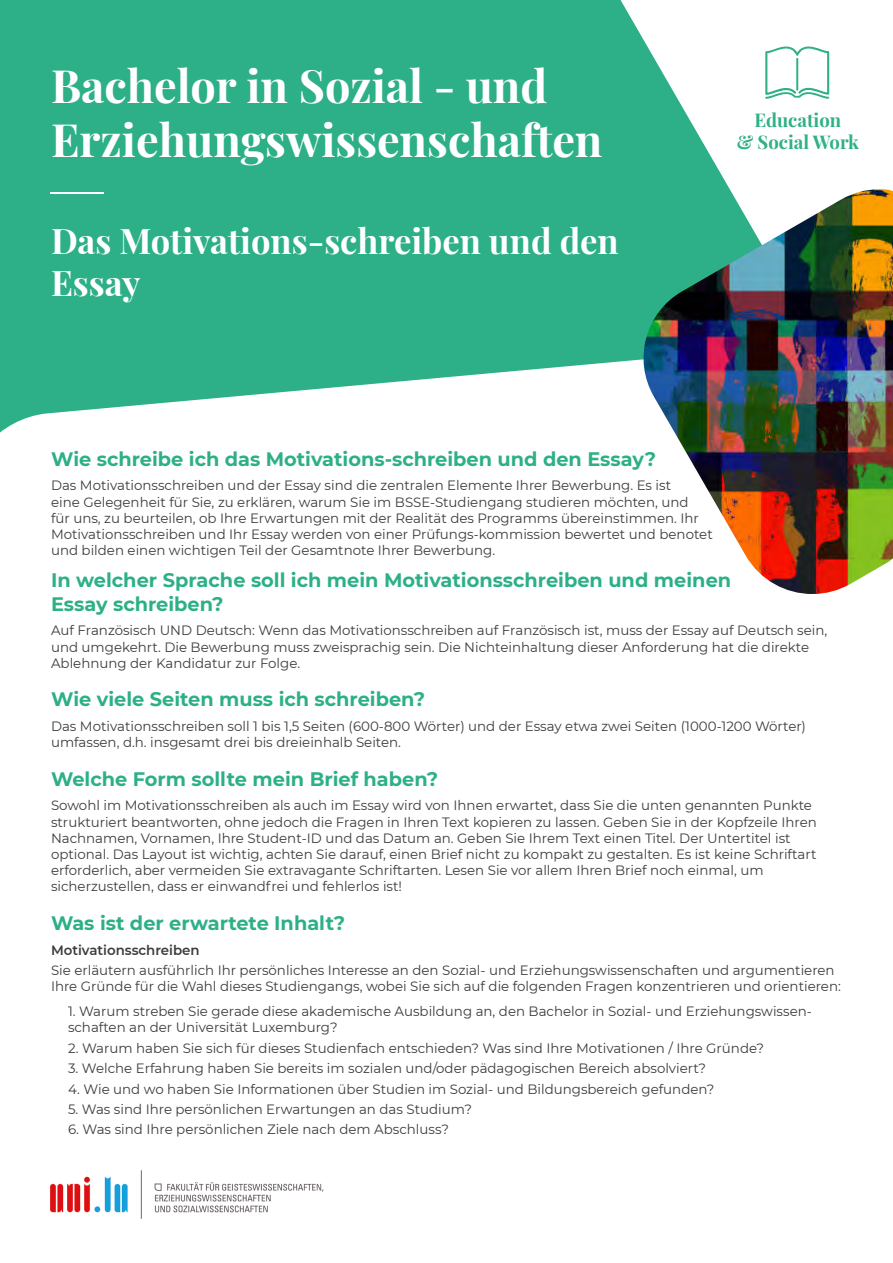
<style>
.page{position:relative;width:893px;height:1263px;background:#2db087}
.page>*{position:absolute;margin:0;border:0;box-sizing:border-box;transform-origin:0 0}
.t1{font:45px/54px "Playfair Display";color:#fff}
.t2{font:34.5px/41.4px "Playfair Display";color:#fff}
.t3{font:700 19.5px/23.4px "Montserrat";color:#2db087}
.t4{font:18.45px/22.2px "Playfair Display";color:#2fb087;text-align:center}
.t5{font:13.5px/16.2px "Montserrat";color:#3c3c3b}
.t6{font:600 13.5px "Montserrat";color:#3c3c3b}
</style>
<div class="page">
<div style="left:0;top:361px;width:893px;height:902px;background:#fff"></div>
<svg style="left:621px;top:0;width:272px;height:443px;fill:#fff"></svg>
<img style="left:641px;top:189px;width:252px;height:405px">
<hr style="left:50px;top:192px;width:53px;height:1px;background:#fff">
<svg style="left:765px;top:47px;width:64px;height:52px;background:#d7f0e8"></svg>
<img style="left:38px;top:1165px;width:297px;height:60px">
<h1 class="t1" style="left:51px;top:55px;width:553px">Bachelor in Sozial - und<br>Erziehungswissenschaften</h1>
<h2 class="t2" style="left:51px;top:218px;width:569px">Das Motivations-schreiben und den<br>Essay</h2>
<h3 class="t4" style="left:737px;top:107px;width:124px">Education<br>&amp; Social Work</h3>
<h3 class="t3" style="left:51px;top:446px;width:607px">Wie schreibe ich das Motivations-schreiben und den Essay?</h3>
<p class="t5" style="left:51px;top:477px;width:663px">Das Motivationsschreiben und der Essay sind die zentralen Elemente Ihrer Bewerbung. Es ist<br>eine Gelegenheit für Sie, zu erklären, warum Sie im BSSE-Studiengang studieren möchten, und<br>für uns, zu beurteilen, ob Ihre Erwartungen mit der Realität des Programms übereinstimmen. Ihr Motivationsschreiben und Ihr Essay werden von einer Prüfungs-kommission bewertet und benotet und bilden einen wichtigen Teil der Gesamtnote Ihrer Bewerbung.</p>
<h3 class="t3" style="left:51px;top:568px;width:682px">In welcher Sprache soll ich mein Motivationsschreiben und meinen<br>Essay schreiben?</h3>
<p class="t5" style="left:51px;top:622px;width:778px">Auf Französisch UND Deutsch: Wenn das Motivationsschreiben auf Französisch ist, muss der Essay auf Deutsch sein, und umgekehrt. Die Bewerbung muss zweisprachig sein. Die Nichteinhaltung dieser Anforderung hat die direkte<br>Ablehnung der Kandidatur zur Folge.</p>
<h3 class="t3" style="left:51px;top:687px;width:376px">Wie viele Seiten muss ich schreiben?</h3>
<p class="t5" style="left:51px;top:717px;width:756px">Das Motivationsschreiben soll 1 bis 1,5 Seiten (600-800 Wörter) und der Essay etwa zwei Seiten (1000-1200 Wörter) umfassen, d.h. insgesamt drei bis dreieinhalb Seiten.</p>
<h3 class="t3" style="left:51px;top:766px;width:389px">Welche Form sollte mein Brief haben?</h3>
<p class="t5" style="left:51px;top:797px;width:767px">Sowohl im Motivationsschreiben als auch im Essay wird von Ihnen erwartet, dass Sie die unten genannten Punkte strukturiert beantworten, ohne jedoch die Fragen in Ihren Text kopieren zu lassen. Geben Sie in der Kopfzeile Ihren Nachnamen, Vornamen, Ihre Student-ID und das Datum an. Geben Sie Ihrem Text einen Titel. Der Untertitel ist optional. Das Layout ist wichtig, achten Sie darauf, einen Brief nicht zu kompakt zu gestalten. Es ist keine Schriftart erforderlich, aber vermeiden Sie extravagante Schriftarten. Lesen Sie vor allem Ihren Brief noch einmal, um sicherzustellen, dass er einwandfrei und fehlerlos ist!</p>
<h3 class="t3" style="left:51px;top:910px;width:296px">Was ist der erwartete Inhalt?</h3>
<p class="t6" style="left:51px;top:940px;width:150px">Motivationsschreiben</p>
<p class="t5" style="left:51px;top:962px;width:791px">Sie erläutern ausführlich Ihr persönliches Interesse an den Sozial- und Erziehungswissenschaften und argumentieren<br>Ihre Gründe für die Wahl dieses Studiengangs, wobei Sie sich auf die folgenden Fragen konzentrieren und orientieren:</p>
<p class="t5" style="left:68px;top:1002px;width:745px">1. Warum streben Sie gerade diese akademische Ausbildung an, den Bachelor in Sozial- und Erziehungswissen&shy;schaften an der Universität Luxemburg?</p>
<p class="t5" style="left:68px;top:1039px;width:697px">2. Warum haben Sie sich für dieses Studienfach entschieden? Was sind Ihre Motivationen / Ihre Gründe?</p>
<p class="t5" style="left:68px;top:1060px;width:640px">3. Welche Erfahrung haben Sie bereits im sozialen und/oder pädagogischen Bereich absolviert?</p>
<p class="t5" style="left:68px;top:1080px;width:648px">4. Wie und wo haben Sie Informationen über Studien im Sozial- und Bildungsbereich gefunden?</p>
<p class="t5" style="left:68px;top:1100px;width:405px">5. Was sind Ihre persönlichen Erwartungen an das Studium?</p>
<p class="t5" style="left:68px;top:1121px;width:382px">6. Was sind Ihre persönlichen Ziele nach dem Abschluss?</p>
</div>
